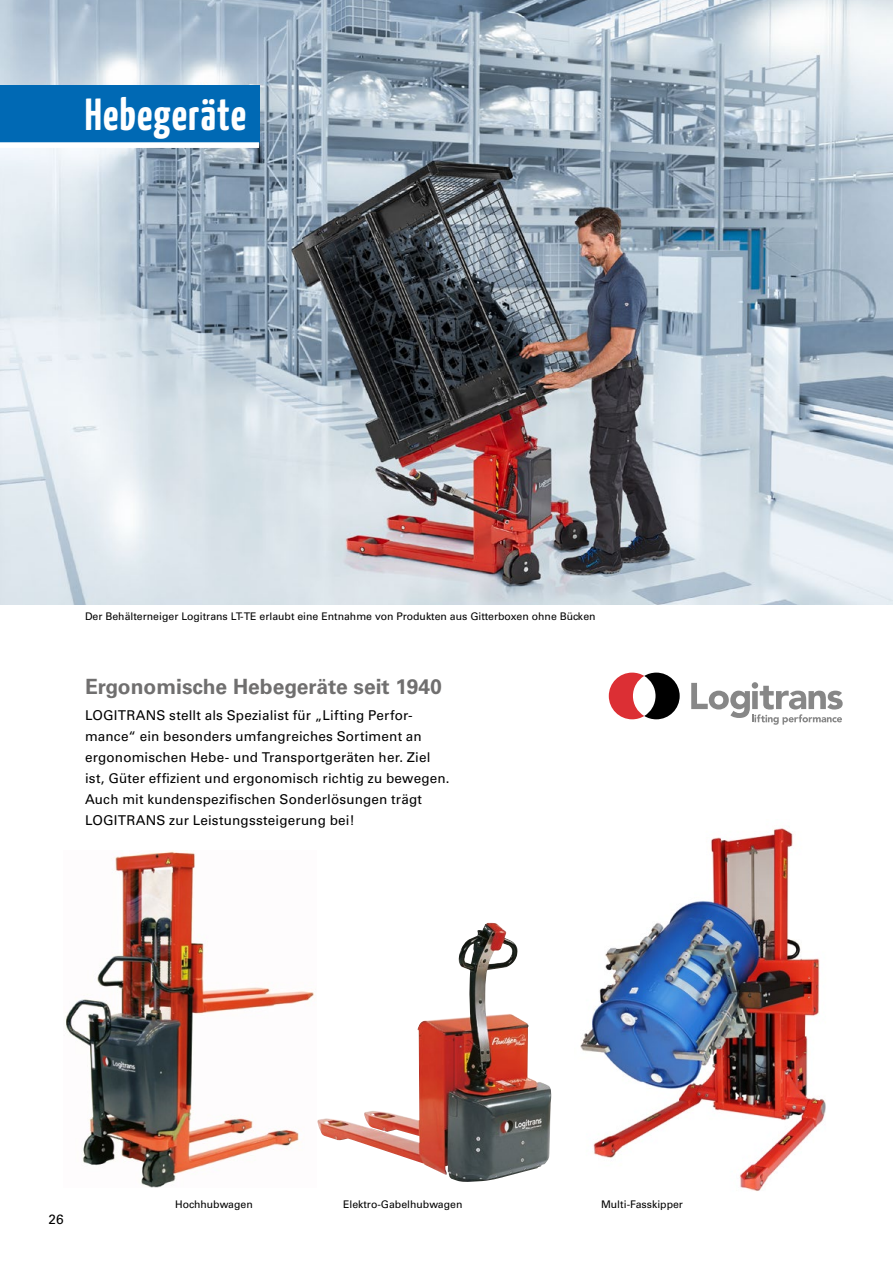
<style>
.page{position:relative;width:893px;height:1263px;background:#fff}
.page>*{position:absolute;margin:0;border:0;box-sizing:border-box;transform-origin:0 0}
.Head_groß{font:700 45px "Yanone Kaffeesatz";letter-spacing:.025em;color:#fff}
.Zwischenhead_blau{font:700 21px "Univers LT";color:#706f6f}
.Body_9_pt{font:13.5px/21px "Univers LT";letter-spacing:.015em;color:#000}
.BU_7pt{font:10.5px "Univers LT";color:#000}
</style>
<div class="page">
<img style="left:0;top:0;width:893px;height:604px">
<svg style="left:691px;top:682px;width:152px;height:43px"></svg>
<svg style="left:609px;top:673px;width:71px;height:46px"></svg>
<img style="left:66px;top:850px;width:249px;height:337px">
<img style="left:317px;top:923px;width:235px;height:259px">
<img style="left:580px;top:828px;width:246px;height:363px">
<div style="left:0;top:85px;width:104px;height:58px;background:#0069b4"></div>
<div style="left:72px;top:85px;width:187px;height:58px;background:#0069b4"></div>
<div style="left:0;top:142px;width:259px;height:6px;background:#fff"></div>
<p class="Head_groß" style="left:85px;top:87px;width:163px">Hebegeräte</p>
<p class="BU_7pt" style="left:85px;top:610px;width:512px">Der Behälterneiger Logitrans LT-TE erlaubt eine Entnahme von Produkten aus Gitterboxen ohne Bücken</p>
<p class="Zwischenhead_blau" style="left:85px;top:674px;width:358px">Ergonomische Hebegeräte seit 1940</p>
<p class="Body_9_pt" style="left:85px;top:705px;width:366px">LOGITRANS stellt als Spezialist für „Lifting Perfor&shy;mance“ ein besonders umfangreiches Sortiment an ergonomischen Hebe- und Transportgeräten her. Ziel ist, Güter effizient und ergonomisch richtig zu bewegen.<br>Auch mit kundenspezifischen Sonderlösungen trägt LOGITRANS zur Leistungssteigerung bei!</p>
<p class="Body_9_pt" style="left:49px;top:1209px;width:17px">26</p>
<p class="BU_7pt" style="left:175px;top:1198px;width:79px">Hochhubwagen</p>
<p class="BU_7pt" style="left:343px;top:1198px;width:121px">Elektro-Gabelhubwagen</p>
<p class="BU_7pt" style="left:601px;top:1198px;width:84px">Multi-Fasskipper</p>
</div>
